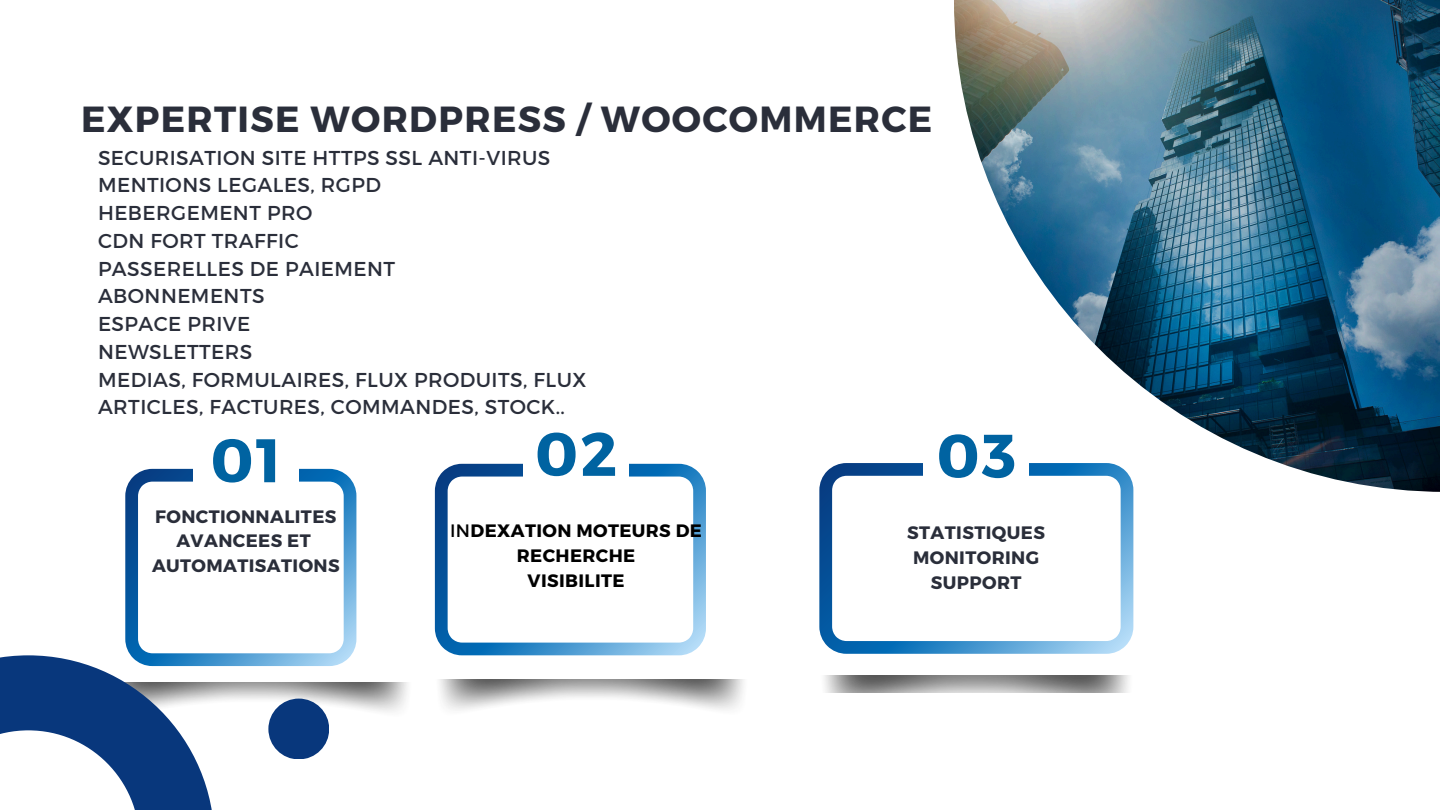
<style>
.page{position:relative;width:1440px;height:810px;background:#fff}
.page>*{position:absolute;margin:0;border:0;box-sizing:border-box;transform-origin:0 0}
.t1{font:700 61.3px "Montserrat";color:#0063a1}
.t2{font:700 36.3px "Montserrat";letter-spacing:.035em;color:#2a2e3a}
.t3{font:20.1px/27.8px "Montserrat";letter-spacing:.02em;color:#2a2e3a}
.t4{font:700 18px/24.8px "Montserrat";letter-spacing:.02em;color:#2a2e3a;text-align:center}
.t5{font:700 18px/24.8px "Montserrat";letter-spacing:.02em;color:#000;text-align:center}
.s1{font-weight:400}
</style>
<div class="page">
<img style="left:356px;top:682px;width:52px;height:30px">
<img style="left:439px;top:680px;width:305px;height:30px">
<img style="left:954px;top:0;width:486px;height:492px">
<svg style="left:435px;top:464px;width:271px;height:191px"></svg>
<div style="left:523px;top:399px;width:106px;height:104px;background:#fff"></div>
<svg style="left:819px;top:463px;width:314px;height:191px"></svg>
<div style="left:923px;top:400px;width:106px;height:105px;background:#fff"></div>
<svg style="left:0;top:469px;width:356px;height:341px"></svg>
<div style="left:268px;top:699px;width:61px;height:60px;background:#08377c;border-radius:50%"></div>
<img style="left:824px;top:676px;width:305px;height:16px">
<p class="t2" style="left:81px;top:95px;width:853px">EXPERTISE WORDPRESS / WOOCOMMERCE</p>
<p class="t3" style="left:98px;top:143px;width:490px">SECURISATION SITE HTTPS SSL ANTI-VIRUS<br>MENTIONS LEGALES, RGPD<br>HEBERGEMENT PRO<br>CDN FORT TRAFFIC<br>PASSERELLES DE PAIEMENT<br>ABONNEMENTS<br>ESPACE PRIVE<br>NEWSLETTERS<br>MEDIAS, FORMULAIRES, FLUX PRODUITS, FLUX<br>ARTICLES, FACTURES, COMMANDES, STOCK..</p>
<p class="t1" style="left:211px;top:421px;width:72px">01</p>
<h2 class="t1" style="left:535px;top:414px;width:84px">02</h2>
<p class="t1" style="left:937px;top:416px;width:81px">03</p>
<p class="t4" style="left:152px;top:503px;width:189px">FONCTIONNALITES<br>AVANCEES ET<br>AUTOMATISATIONS</p>
<h3 class="t5" style="left:450px;top:518px;width:253px"><span class="s1">IN</span>DEXATION MOTEURS DE<br>RECHERCHE</h3>
<p class="t5" style="left:528px;top:567px;width:99px">VISIBILITE</p>
<p class="t4" style="left:907px;top:520px;width:139px">STATISTIQUES<br>MONITORING<br>SUPPORT</p>
</div>
